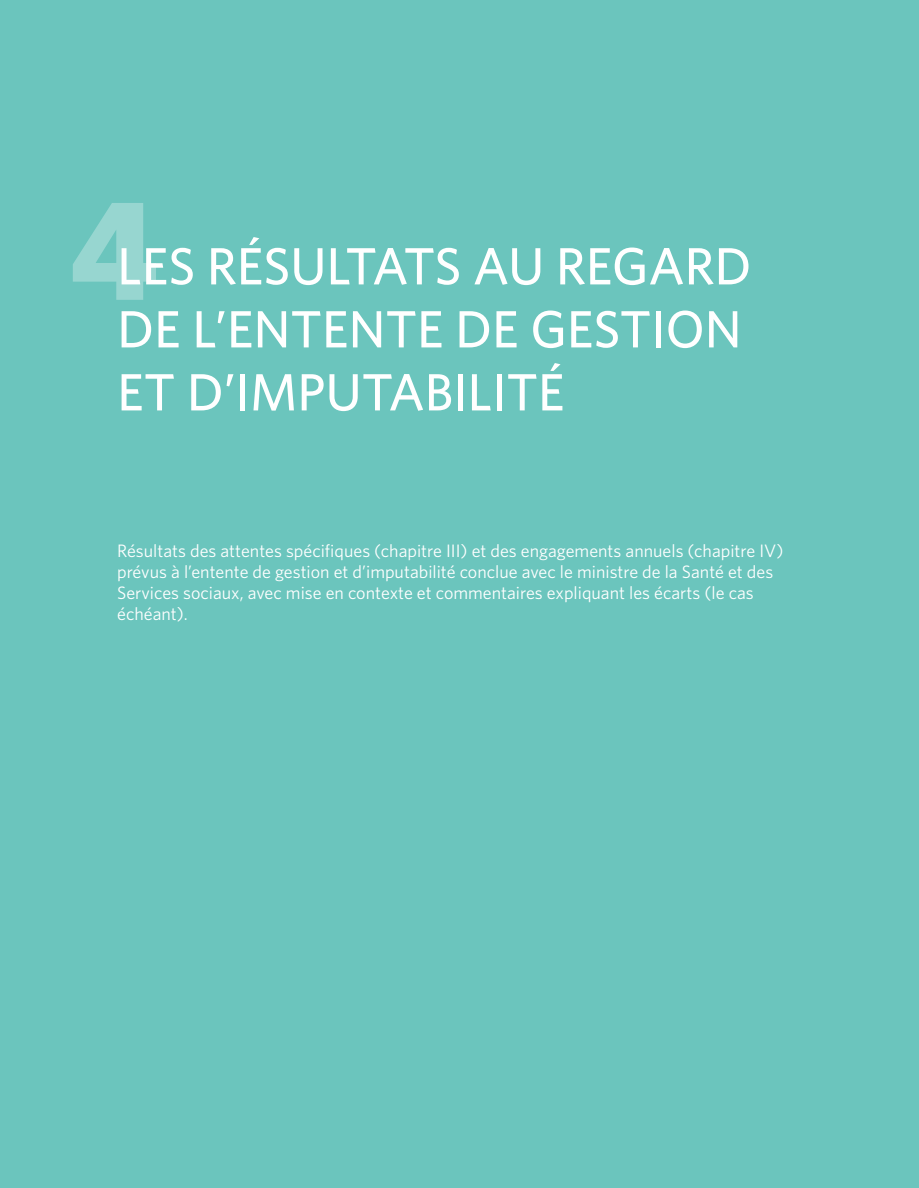
<style>
.page{position:relative;width:919px;height:1188px;background:#fff}
.page>*{position:absolute;margin:0;border:0;box-sizing:border-box;transform-origin:0 0}
.t1{font:900 143.4px "Whitney";color:#fff}
.H1-titre{font:500 52.5px/63px "Whitney";color:#fff}
.H3-intro{font:18px/21px "Whitney";color:#fff}
</style>
<div class="page">
<div style="left:0;top:0;width:918px;height:1188px;background:#6bc5bd"></div>
<h1 class="t1" style="left:70px;top:153px;width:90px">4</h1>
<p class="H1-titre" style="left:117px;top:234px;width:635px">LES RÉSULTATS AU REGARD<br>DE L’ENTENTE DE GESTION<br>ET D’IMPUTABILITÉ</p>
<p class="H3-intro" style="left:117px;top:540px;width:667px">Résultats des attentes spécifiques (chapitre III) et des engagements annuels (chapitre IV) prévus à l’entente de gestion et d’imputabilité conclue avec le ministre de la Santé et des Services sociaux, avec mise en contexte et commentaires expliquant les écarts (le cas échéant).</p>
</div>
